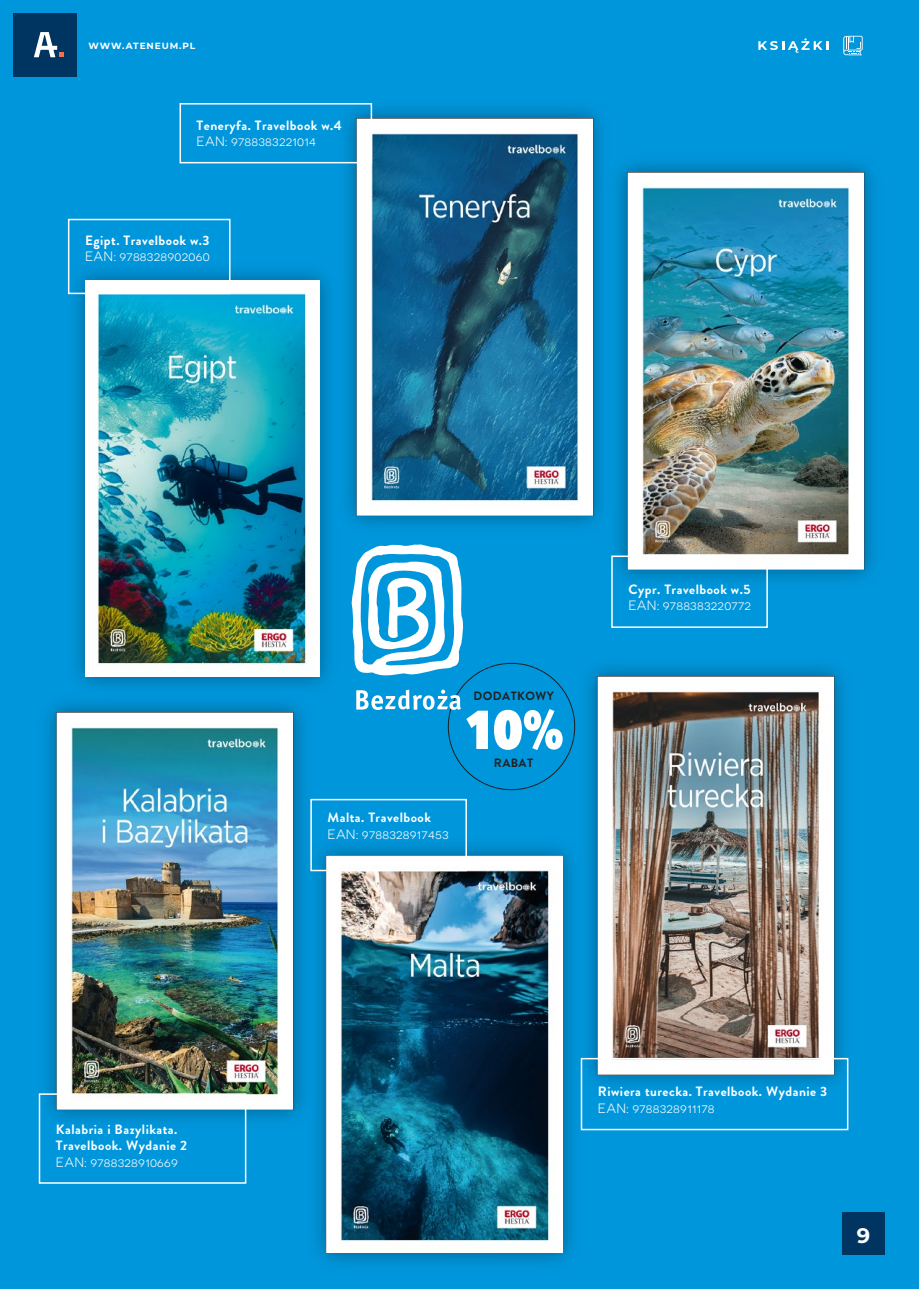
<style>
.page{position:relative;width:919px;height:1289px;background:#fff}
.page>*{position:absolute;margin:0;border:0;box-sizing:border-box;transform-origin:0 0}
.t1{font:800 condensed 54.15px "Avenir Next LT Pro";color:#fff}
.t2{font:700 21px "Montserrat";color:#fff}
.t3{font:700 13.5px/16.2px "Brandon Grotesque";letter-spacing:.035em;color:#fff}
.t4{font:13.5px "Novecentosanswide";letter-spacing:.02em;color:#fff}
.t5{font:700 12px "Brandon Grotesque";letter-spacing:.035em;color:#231f20}
.t6{font:700 9px "Montserrat";letter-spacing:.1em;color:#fff}
</style>
<div class="page">
<div style="left:0;top:0;width:918px;height:1288px;background:#0096db"></div>
<svg style="left:843px;top:36px;width:19px;height:19px"></svg>
<svg style="left:758px;top:38px;width:70px;height:15px"></svg>
<div style="left:13px;top:13px;width:64px;height:64px;background:#003561"></div>
<svg style="left:34px;top:32px;width:30px;height:25px"></svg>
<svg style="left:351px;top:544px;width:113px;height:132px"></svg>
<svg style="left:356px;top:689px;width:105px;height:21px"></svg>
<img style="left:621px;top:162px;width:249px;height:433px">
<img style="left:617px;top:173px;width:257px;height:397px">
<img style="left:38px;top:702px;width:262px;height:433px">
<img style="left:38px;top:712px;width:266px;height:397px">
<img style="left:571px;top:666px;width:278px;height:433px">
<img style="left:576px;top:676px;width:273px;height:398px">
<img style="left:331px;top:103px;width:267px;height:423px">
<img style="left:335px;top:119px;width:267px;height:396px">
<img style="left:67px;top:255px;width:278px;height:432px">
<img style="left:85px;top:280px;width:234px;height:396px">
<img style="left:300px;top:830px;width:288px;height:433px">
<img style="left:326px;top:855px;width:237px;height:396px">
<div style="left:68px;top:219px;width:162px;height:75px;border:2px solid #fff"></div>
<div style="left:39px;top:1093px;width:207px;height:90px;border:2px solid #fff"></div>
<div style="left:179px;top:103px;width:193px;height:60px;border:2px solid #fff"></div>
<div style="left:611px;top:555px;width:156px;height:73px;border:2px solid #fff"></div>
<div style="left:310px;top:798px;width:157px;height:73px;border:2px solid #fff"></div>
<div style="left:580px;top:1057px;width:268px;height:73px;border:2px solid #fff"></div>
<div style="left:842px;top:1212px;width:42px;height:42px;background:#003561"></div>
<p class="t6" style="left:88px;top:39px;width:108px">WWW.ATENEUM.PL</p>
<p class="t3" style="left:197px;top:117px;width:147px">Teneryfa. Travelbook w.4</p>
<p class="t4" style="left:197px;top:133px;width:121px">EAN: 9788383221014</p>
<p class="t3" style="left:85px;top:233px;width:126px">Egipt. Travelbook w.3</p>
<p class="t4" style="left:85px;top:249px;width:126px">EAN: 9788328902060</p>
<p class="t3" style="left:56px;top:1121px;width:133px">Kalabria i Bazylikata.<br>Travelbook. Wydanie 2</p>
<p class="t4" style="left:56px;top:1154px;width:123px">EAN: 9788328910669</p>
<p class="t5" style="left:473px;top:687px;width:82px">DODATKOWY</p>
<h1 class="t1" style="left:465px;top:696px;width:100px">10%</h1>
<p class="t5" style="left:494px;top:755px;width:41px">RABAT</p>
<p class="t3" style="left:327px;top:809px;width:105px">Malta. Travelbook</p>
<p class="t4" style="left:327px;top:826px;width:123px">EAN: 9788328917453</p>
<p class="t3" style="left:628px;top:581px;width:124px">Cypr. Travelbook w.5</p>
<p class="t4" style="left:628px;top:597px;width:124px">EAN: 9788383220772</p>
<p class="t3" style="left:597px;top:1083px;width:231px">Riwiera turecka. Travelbook. Wydanie 3</p>
<p class="t4" style="left:597px;top:1100px;width:118px">EAN: 9788328911178</p>
<h2 class="t2" style="left:856px;top:1219px;width:15px">9</h2>
</div>
